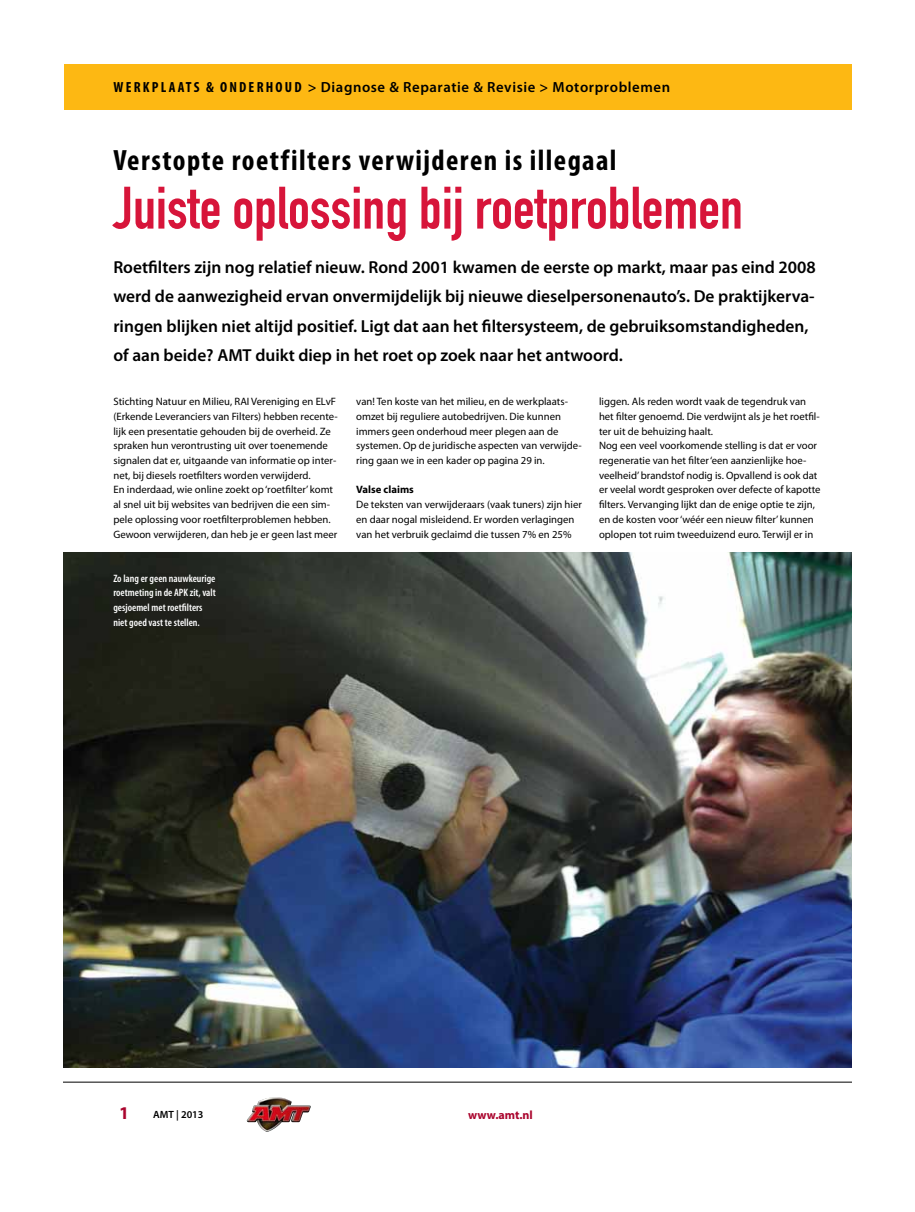
<style>
.page{position:relative;width:915px;height:1212px;background:#fff}
.page>*{position:absolute;margin:0;border:0;box-sizing:border-box;transform-origin:0 0}
.t1{font:58.8px "DIN Engschrift Std";color:#d7153a}
.t2{font:700 condensed 29.4px "Myriad Pro";letter-spacing:.05em;color:#000}
.t3{font:700 18px "Myriad Pro";color:#aa052e}
.t4{font:600 17.4px/29.4px "Myriad Pro";color:#000}
.t5{font:700 16.05px "Myriad Pro";color:#a80c31}
.t6{font:600 14.7px "Myriad Pro";letter-spacing:.04em;color:#000}
.t7{font:700 12px "Myriad Pro";color:#aa052e}
.t8{font:10.65px/14.7px "Myriad Pro";color:#000}
.t9{font:600 condensed 10.65px/14.7px "Myriad Pro";color:#fff}
.t10{font:700 10.65px "Myriad Pro";color:#000}
.t11{font:600 10.5px "Myriad Pro";color:#000}
.t12{font:600 condensed 9.3px "Myriad Pro";letter-spacing:.01em;color:#000}
.s1{font-weight:700;font-stretch:condensed}
</style>
<div class="page">
<img style="left:247px;top:1097px;width:63px;height:35px">
<hr style="left:64px;top:1082px;width:786px;height:1px;background:#000">
<div style="left:64px;top:64px;width:786px;height:46px;background:#fdb813"></div>
<img style="left:64px;top:552px;width:786px;height:515px">
<h3 class="t6" style="left:113px;top:78px;width:558px"><span class="s1">WERKPL AATS &amp; ONDERHOUD</span> &gt; Diagnose &amp; Reparatie &amp; Revisie &gt; Motorproblemen</h3>
<h2 class="t2" style="left:113px;top:142px;width:504px">Verstopte roetfilters verwijderen is illegaal</h2>
<h1 class="t1" style="left:113px;top:173px;width:630px">Juiste oplossing bij roetproblemen</h1>
<p class="t4" style="left:113px;top:252px;width:703px">Roetfilters zijn nog relatief nieuw. Rond 2001 kwamen de eerste op markt, maar pas eind 2008 werd de aanwezigheid ervan onvermijdelijk bij nieuwe dieselpersonenauto’s. De praktijkerva&shy;ringen blijken niet altijd positief. Ligt dat aan het filtersysteem, de gebruiksomstandigheden, of aan beide? AMT duikt diep in het roet op zoek naar het antwoord.</p>
<p class="t8" style="left:113px;top:394px;width:226px">Stichting Natuur en Milieu, RAI Vereniging en ELvF (Erkende Leveranciers van Filters) hebben recente&shy;lijk een presentatie gehouden bij de overheid. Ze spraken hun verontrusting uit over toenemende signalen dat er, uitgaande van informatie op inter&shy;net, bij diesels roetfilters worden verwijderd.<br>En inderdaad, wie online zoekt op ‘roetfilter’ komt al snel uit bij websites van bedrijven die een sim&shy;pele oplossing voor roetfilterproblemen hebben.<br>Gewoon verwijderen, dan heb je er geen last meer</p>
<p class="t8" style="left:356px;top:394px;width:227px">van! Ten koste van het milieu, en de werkplaats&shy;omzet bij reguliere autobedrijven. Die kunnen immers geen onderhoud meer plegen aan de systemen. Op de juridische aspecten van verwijde&shy;ring gaan we in een kader op pagina 29 in.</p>
<p class="t8" style="left:598px;top:394px;width:223px">liggen. Als reden wordt vaak de tegendruk van het filter genoemd. Die verdwijnt als je het roetfil&shy;ter uit de behuizing haalt.<br>Nog een veel voorkomende stelling is dat er voor regeneratie van het filter ‘een aanzienlijke hoe&shy;veelheid’ brandstof nodig is. Opvallend is ook dat er veelal wordt gesproken over defecte of kapotte filters. Vervanging lijkt dan de enige optie te zijn, en de kosten voor ‘wéér een nieuw filter’ kunnen oplopen tot ruim tweeduizend euro. Terwijl er in</p>
<p class="t10" style="left:356px;top:483px;width:59px">Valse claims</p>
<p class="t8" style="left:356px;top:497px;width:227px">De teksten van verwijderaars (vaak tuners) zijn hier en daar nogal misleidend. Er worden verlagingen van het verbruik geclaimd die tussen 7% en 25%</p>
<p class="t9" style="left:113px;top:571px;width:104px">Zo lang er geen nauwkeurige roetmeting in de APK zit, valt gesjoemel met roetfilters niet goed vast te stellen.</p>
<h3 class="t5" style="left:113px;top:1095px;width:19px">26</h3>
<p class="t12" style="left:154px;top:1103px;width:36px">AMT | 2013</p>
<h3 class="t3" style="left:119px;top:1101px;width:11px">1</h3>
<p class="t11" style="left:153px;top:1107px;width:52px">AMT | 2013</p>
<p class="t7" style="left:468px;top:1107px;width:66px">www.amt.nl</p>
</div>
